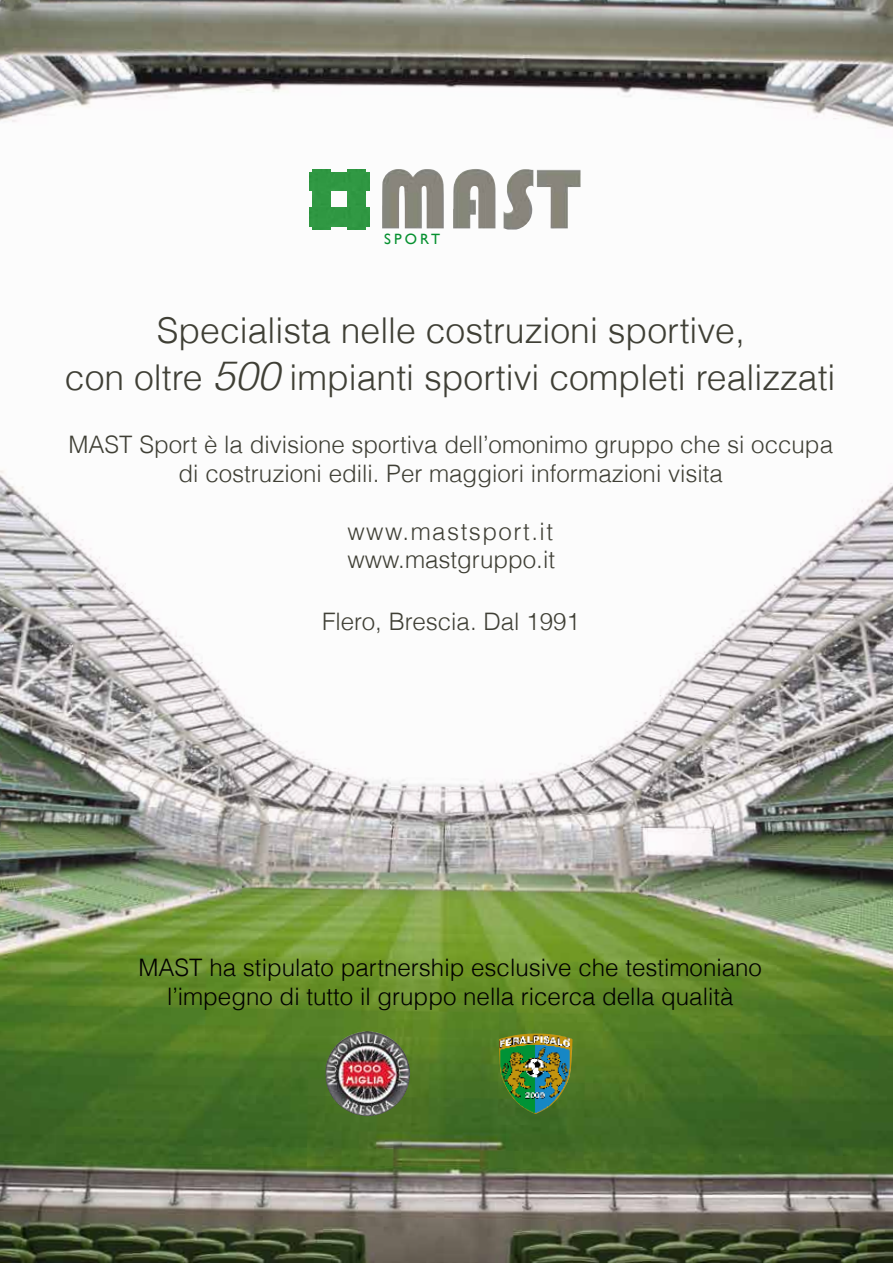
<style>
.page{position:relative;width:893px;height:1263px;background:#fff}
.page>*{position:absolute;margin:0;border:0;box-sizing:border-box;transform-origin:0 0}
.t1{font:300 35.55px/47.1px "Helvetica";color:#3f3f35;text-align:center}
.t2{font:300 24.15px/28.7px "Helvetica";color:#3f3f35;text-align:center}
.t3{font:300 24.15px/28.7px "Helvetica";color:#000;text-align:center}
.t4{font:15px "Gill Sans";letter-spacing:.21em;color:#05902f}
.s1{font-style:italic;font-size:40.2px}
</style>
<div class="page">
<img style="left:0;top:0;width:893px;height:1263px">
<img style="left:326px;top:1031px;width:84px;height:85px">
<img style="left:499px;top:1033px;width:73px;height:81px">
<img style="left:382px;top:169px;width:198px;height:61px">
<img style="left:312px;top:169px;width:19px;height:60px">
<img style="left:348px;top:169px;width:18px;height:60px">
<img style="left:309px;top:173px;width:60px;height:18px">
<img style="left:309px;top:208px;width:60px;height:18px">
<p class="t4" style="left:384px;top:231px;width:57px">SPORT</p>
<h1 class="t1" style="left:65px;top:305px;width:772px">Specialista nelle costruzioni sportive,<br>con oltre <span class="s1">500</span> impianti sportivi completi realizzati</h1>
<p class="t2" style="left:68px;top:429px;width:766px">MAST Sport è la divisione sportiva dell’omonimo gruppo che si occupa di costruzioni edili. Per maggiori informazioni visita</p>
<p class="t2" style="left:347px;top:515px;width:209px;text-align:left">www.mastsport.it www.mastgruppo.it</p>
<p class="t2" style="left:322px;top:606px;width:259px">Flero, Brescia. Dal 1991</p>
<p class="t3" style="left:138px;top:951px;width:625px">MAST ha stipulato partnership esclusive che testimoniano l’impegno di tutto il gruppo nella ricerca della qualità</p>
</div>
